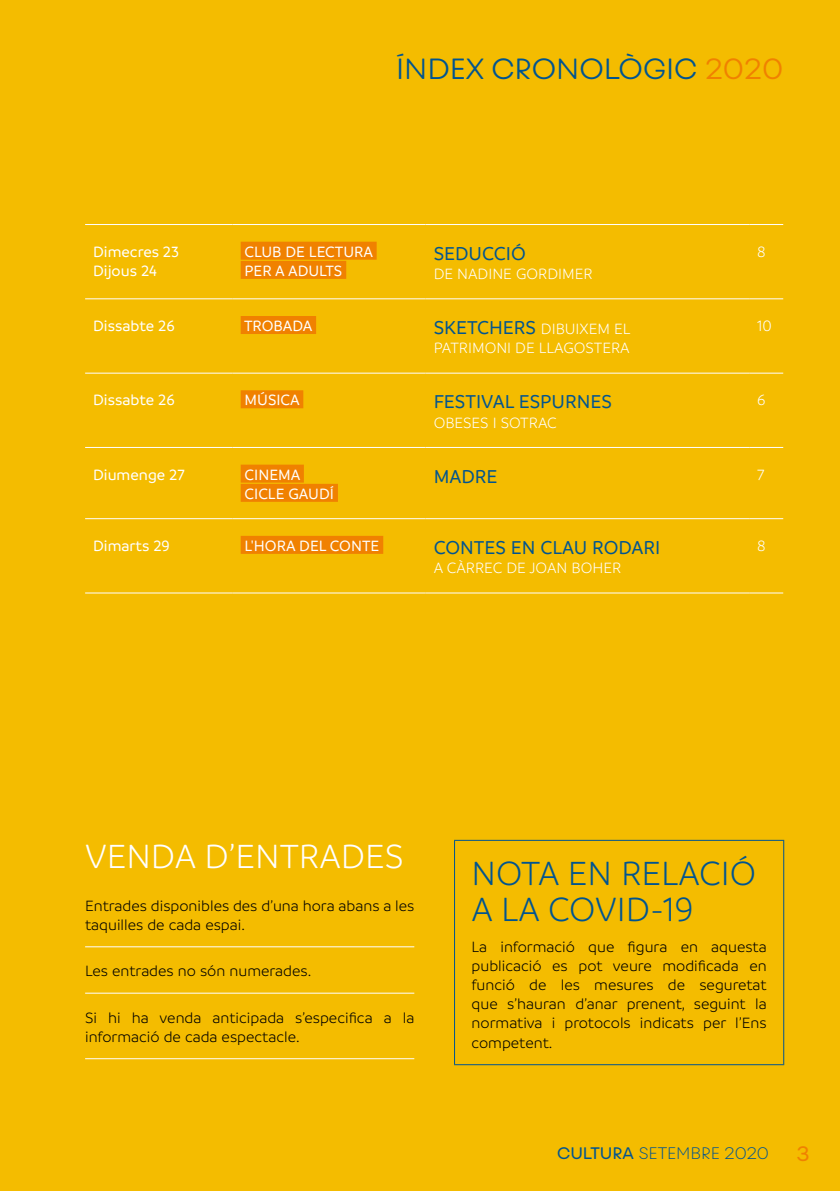
<style>
.page{position:relative;width:840px;height:1191px;background:#fff}
.page>*{position:absolute;margin:0;border:0;box-sizing:border-box;transform-origin:0 0}
.t1{font:300 36px/36px "Branding";color:#005490}
.t2{font:300 36px "Branding";color:#fff}
.t3{font:300 28px "Fibra One";color:#005490}
.INDEX_DATA{font:500 20px "Branding";color:#005490}
.t4{font:20px "Fibra One";color:#f08100}
.t5{font:300 16px/19.2px "Branding";color:#000}
.INDEX_DATA-2{font:500 16px/19.2px "Branding";color:#fff}
.INDEX_DATA-3{font:300 16px/19.2px "Branding";color:#fff}
.t6{font:200 16px "Fibra One";color:#005490}
.INDEX_SUBTITOL{font:300 16px "Branding";color:#fff}
.s1{color:#f08100}
.s2{font-weight:500;font-size:20px;color:#005490}
.s3{font-weight:400}
</style>
<div class="page">
<div style="left:0;top:0;width:839px;height:1191px;background:#f4bc00"></div>
<hr style="left:85px;top:224px;width:147px;height:1px;background:#fff">
<hr style="left:232px;top:224px;width:193px;height:1px;background:#fff">
<hr style="left:425px;top:224px;width:323px;height:1px;background:#fff">
<hr style="left:748px;top:224px;width:34px;height:1px;background:#fff">
<hr style="left:85px;top:447px;width:147px;height:1px;background:#fff">
<hr style="left:232px;top:447px;width:193px;height:1px;background:#fff">
<hr style="left:425px;top:447px;width:323px;height:1px;background:#fff">
<hr style="left:748px;top:447px;width:34px;height:1px;background:#fff">
<hr style="left:85px;top:518px;width:147px;height:1px;background:#fff">
<hr style="left:232px;top:518px;width:193px;height:1px;background:#fff">
<hr style="left:425px;top:518px;width:323px;height:1px;background:#fff">
<hr style="left:748px;top:518px;width:34px;height:1px;background:#fff">
<hr style="left:85px;top:298px;width:147px;height:1px;background:#fff">
<hr style="left:232px;top:298px;width:193px;height:1px;background:#fff">
<hr style="left:425px;top:298px;width:323px;height:1px;background:#fff">
<hr style="left:748px;top:298px;width:34px;height:1px;background:#fff">
<hr style="left:85px;top:373px;width:147px;height:1px;background:#fff">
<hr style="left:232px;top:373px;width:193px;height:1px;background:#fff">
<hr style="left:425px;top:373px;width:323px;height:1px;background:#fff">
<hr style="left:748px;top:373px;width:34px;height:1px;background:#fff">
<hr style="left:85px;top:592px;width:147px;height:1px;background:#fff">
<hr style="left:232px;top:592px;width:193px;height:1px;background:#fff">
<hr style="left:425px;top:592px;width:323px;height:1px;background:#fff">
<hr style="left:748px;top:592px;width:34px;height:1px;background:#fff">
<div style="left:240px;top:242px;width:136px;height:18px;background:#f08100"></div>
<div style="left:240px;top:261px;width:106px;height:18px;background:#f08100"></div>
<div style="left:240px;top:316px;width:76px;height:18px;background:#f08100"></div>
<div style="left:240px;top:390px;width:63px;height:18px;background:#f08100"></div>
<div style="left:240px;top:464px;width:64px;height:18px;background:#f08100"></div>
<div style="left:240px;top:484px;width:98px;height:18px;background:#f08100"></div>
<div style="left:240px;top:536px;width:143px;height:18px;background:#f08100"></div>
<hr style="left:85px;top:946px;width:329px;height:1px;background:#fff">
<hr style="left:85px;top:992px;width:329px;height:1px;background:#fff">
<hr style="left:85px;top:1058px;width:329px;height:1px;background:#fff">
<hr style="left:454px;top:840px;width:329px;height:1px;background:#005490">
<hr style="left:454px;top:841px;width:1px;height:223px;background:#005490">
<hr style="left:782px;top:841px;width:1px;height:223px;background:#005490">
<hr style="left:454px;top:1064px;width:329px;height:1px;background:#005490">
<p class="t3" style="left:396px;top:52px;width:388px">ÍNDEX CRONOLÒGIC <span class="s1">2020</span></p>
<p class="INDEX_DATA-2" style="left:93px;top:242px;width:87px">Dimecres 23<br>Dijous 24</p>
<p class="INDEX_DATA-2" style="left:244px;top:242px;width:130px">CLUB DE LECTURA<br>PER A ADULTS</p>
<p class="INDEX_DATA" style="left:433px;top:243px;width:93px">SEDUCCIÓ</p>
<p class="INDEX_DATA-3" style="left:433px;top:264px;width:160px">DE NADINE GORDIMER</p>
<p class="INDEX_SUBTITOL" style="left:756px;top:243px;width:10px">8</p>
<p class="INDEX_DATA-2" style="left:93px;top:316px;width:83px">Dissabte 26</p>
<p class="INDEX_DATA-2" style="left:244px;top:316px;width:70px">TROBADA</p>
<p class="INDEX_DATA-3" style="left:433px;top:319px;width:198px"><span class="s2">SKETCHERS</span> DIBUIXEM EL<br>PATRIMONI DE LLAGOSTERA</p>
<p class="INDEX_SUBTITOL" style="left:756px;top:317px;width:16px">10</p>
<p class="INDEX_DATA-2" style="left:93px;top:390px;width:83px">Dissabte 26</p>
<p class="INDEX_DATA-2" style="left:244px;top:390px;width:57px">MÚSICA</p>
<p class="INDEX_DATA" style="left:433px;top:391px;width:180px">FESTIVAL ESPURNES</p>
<p class="INDEX_DATA-3" style="left:433px;top:413px;width:125px">OBESES I SOTRAC</p>
<p class="INDEX_SUBTITOL" style="left:756px;top:392px;width:10px">6</p>
<p class="INDEX_DATA-2" style="left:93px;top:465px;width:93px">Diumenge 27</p>
<p class="INDEX_DATA-2" style="left:244px;top:465px;width:91px">CINEMA<br>CICLE GAUDÍ</p>
<p class="INDEX_DATA" style="left:433px;top:466px;width:65px">MADRE</p>
<p class="INDEX_SUBTITOL" style="left:756px;top:466px;width:9px">7</p>
<p class="INDEX_DATA-2" style="left:93px;top:536px;width:78px">Dimarts 29</p>
<p class="INDEX_DATA-2" style="left:244px;top:536px;width:136px">L'HORA DEL CONTE</p>
<p class="INDEX_DATA" style="left:433px;top:537px;width:228px">CONTES EN CLAU RODARI</p>
<p class="INDEX_DATA-3" style="left:433px;top:558px;width:189px">A CÀRREC DE JOAN BOHER</p>
<p class="INDEX_SUBTITOL" style="left:756px;top:537px;width:10px">8</p>
<p class="t2" style="left:85px;top:837px;width:320px">VENDA D’ENTRADES</p>
<p class="t5" style="left:85px;top:896px;width:330px">Entrades disponibles des d’una hora abans a les taquilles de cada espai.</p>
<p class="t5" style="left:85px;top:961px;width:227px">Les entrades no són numerades.</p>
<p class="t5" style="left:85px;top:1007px;width:330px">Si hi ha venda anticipada s’especifica a la informació de cada espectacle.</p>
<p class="t1" style="left:471px;top:855px;width:286px">NOTA EN RELACIÓ<br>A LA COVID-19</p>
<p class="t5" style="left:471px;top:937px;width:296px;text-align:justify">La informació que figura en aquesta publicació es pot veure modificada en funció de les mesures de seguretat que s’hauran d’anar prenent, seguint la normativa i protocols indicats per l’Ens competent.</p>
<p class="t6" style="left:556px;top:1143px;width:213px"><span class="s3">CULTURA</span> SETEMBRE 2020</p>
<p class="t4" style="left:796px;top:1141px;width:15px">3</p>
</div>
